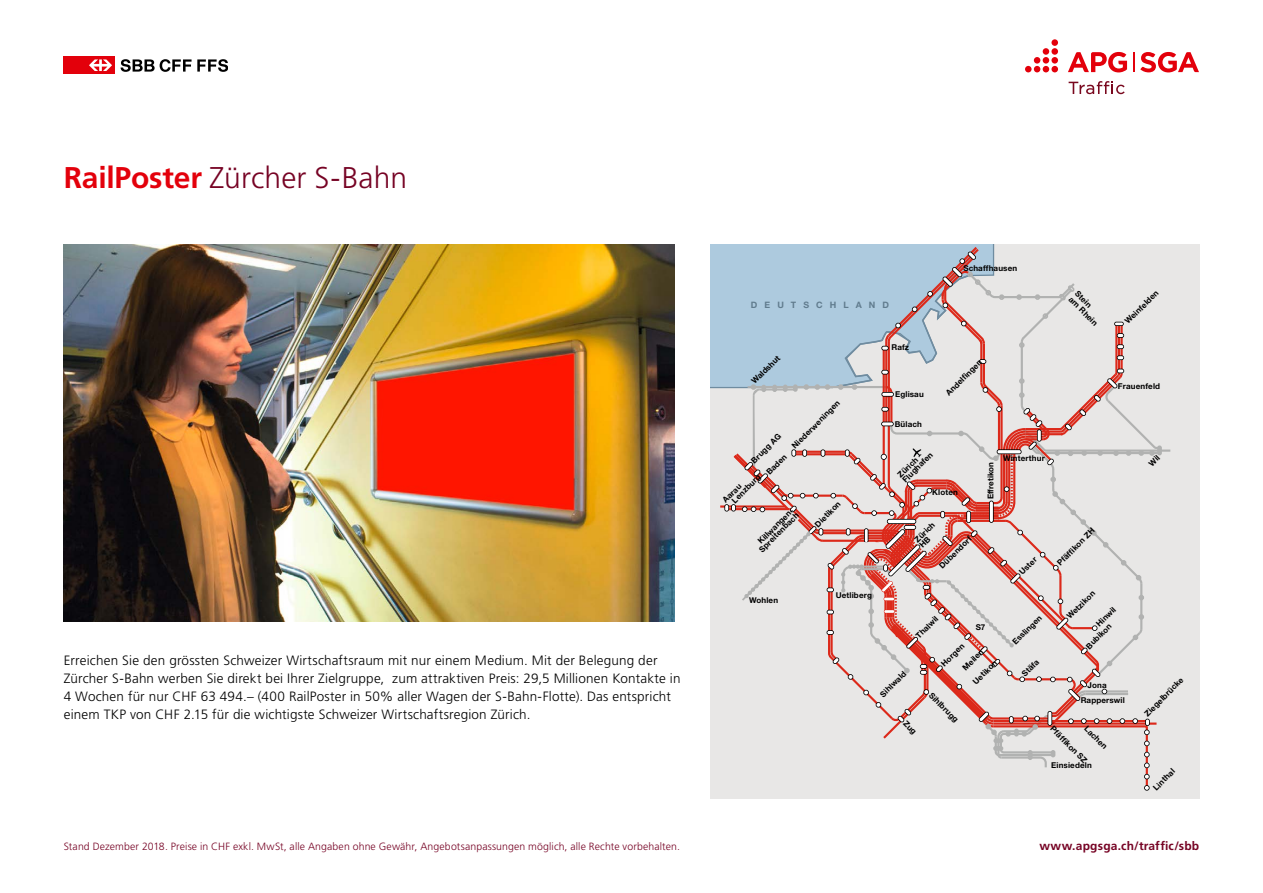
<style>
.page{position:relative;width:1263px;height:893px;background:#fff}
.page>*{position:absolute;margin:0;border:0;box-sizing:border-box;transform-origin:0 0}
.t1{font:300 30px "Frutiger LT Std";letter-spacing:.005em;color:#760324}
.t2{font:300 13.5px/18px "Frutiger LT Std";letter-spacing:.015em;color:#000}
.t3{font:700 12px "Frutiger LT Std";letter-spacing:.015em;color:#760324}
.t4{font:300 10.5px "Frutiger LT Std";letter-spacing:.01em;color:#760324}
.t5{font:700 8.85px "Helvetica Neue LT Std";letter-spacing:.8em;color:#617c8e}
.t6{font:700 8.1px/6.9px "Helvetica Neue LT Std";letter-spacing:.02em;color:#000}
.t7{font:700 8.1px "Helvetica Neue LT Std";color:#000}
.s1{font-weight:700;color:#e3000b}
</style>
<div class="page">
<svg style="left:121px;top:59px;width:107px;height:13px"></svg>
<div style="left:64px;top:57px;width:51px;height:17px;background:#e3000b"></div>
<svg style="left:89px;top:59px;width:23px;height:12px"></svg>
<hr style="left:1133px;top:52px;width:2px;height:20px;background:#e3000b">
<svg style="left:1140px;top:52px;width:59px;height:20px"></svg>
<div style="left:1034px;top:57px;width:6px;height:7px;background:#e3000b;border-radius:50%"></div>
<svg style="left:1025px;top:66px;width:24px;height:6px"></svg>
<div style="left:1043px;top:57px;width:6px;height:7px;background:#e3000b;border-radius:50%"></div>
<div style="left:1043px;top:48px;width:6px;height:7px;background:#e3000b;border-radius:50%"></div>
<div style="left:1051px;top:66px;width:7px;height:6px;background:#e3000b;border-radius:50%"></div>
<div style="left:1051px;top:57px;width:7px;height:7px;background:#e3000b;border-radius:50%"></div>
<div style="left:1051px;top:48px;width:7px;height:7px;background:#e3000b;border-radius:50%"></div>
<div style="left:1051px;top:39px;width:7px;height:7px;background:#e3000b;border-radius:50%"></div>
<svg style="left:1068px;top:52px;width:59px;height:20px"></svg>
<svg style="left:1068px;top:81px;width:57px;height:13px"></svg>
<img style="left:64px;top:244px;width:611px;height:377px">
<div style="left:710px;top:244px;width:489px;height:554px;background:#e8e7e6"></div>
<svg style="left:710px;top:244px;width:461px;height:547px"></svg>
<h1 class="t1" style="left:64px;top:161px;width:345px"><span class="s1">RailPoster</span> Zürcher S-Bahn</h1>
<p class="t2" style="left:64px;top:651px;width:618px">Erreichen Sie den grössten Schweizer Wirtschaftsraum mit nur einem Medium. Mit der Belegung der Zürcher S-Bahn werben Sie direkt bei Ihrer Zielgruppe, zum attraktiven Preis: 29,5 Millionen Kontakte in 4 Wochen für nur CHF 63 494.– (400 RailPoster in 50% aller Wagen der S-Bahn-Flotte). Das entspricht einem TKP von CHF 2.15 für die wichtigste Schweizer Wirtschaftsregion Zürich.</p>
<p class="t5" style="left:751px;top:299px;width:140px">DEUTSCHLAND</p>
<p class="t6" style="left:750px;top:380px;width:38px;rotate:-45deg">Waldshut</p>
<p class="t6" style="left:891px;top:344px;width:19px">Rafz</p>
<p class="t6" style="left:895px;top:390px;width:30px">Eglisau</p>
<p class="t6" style="left:963px;top:264px;width:55px">Schaffhausen</p>
<p class="t6" style="left:944px;top:392px;width:49px;rotate:-45deg">Andelfi ngen</p>
<p class="t6" style="left:1080px;top:289px;width:39px;line-height:8.9px;rotate:45deg">Stein<br>am Rhein</p>
<p class="t6" style="left:1124px;top:320px;width:45px;rotate:-45deg">Weinfelden</p>
<p class="t6" style="left:1118px;top:382px;width:44px">Frauenfeld</p>
<p class="t6" style="left:790px;top:445px;width:66px;rotate:-45deg">Niederweningen</p>
<p class="t6" style="left:895px;top:420px;width:29px">Bülach</p>
<p class="t6" style="left:750px;top:459px;width:40px;rotate:-45deg">Brugg AG</p>
<p class="t6" style="left:726px;top:494px;width:38px;text-indent:-6px;rotate:-45deg">Aarau<br>Lenzburg</p>
<p class="t6" style="left:896px;top:473px;width:41px;rotate:-45deg">Zürich<br>Flughafen</p>
<p class="t6" style="left:765px;top:471px;width:27px;rotate:-45deg">Baden</p>
<p class="t6" style="left:1003px;top:455px;width:43px">Winterthur</p>
<p class="t7" style="left:985px;top:499px;width:39px;rotate:-90deg">Effretikon</p>
<p class="t6" style="left:932px;top:489px;width:27px">Kloten</p>
<p class="t6" style="left:813px;top:523px;width:34px;rotate:-45deg">Dietikon</p>
<p class="t6" style="left:753px;top:543px;width:54px;text-align:right;rotate:-45deg">Killwangen-<br>Spreitenbach</p>
<p class="t6" style="left:913px;top:538px;width:27px;rotate:-45deg">Zürich<br>HB</p>
<p class="t6" style="left:1056px;top:561px;width:51px;rotate:-45deg">Pfäffi kon ZH</p>
<p class="t6" style="left:1065px;top:615px;width:38px;rotate:-45deg">Wetzikon</p>
<p class="t6" style="left:938px;top:564px;width:44px;rotate:-45deg">Dübendorf</p>
<p class="t6" style="left:1018px;top:571px;width:23px;rotate:-45deg">Uster</p>
<p class="t6" style="left:836px;top:591px;width:38px">Uetliberg</p>
<p class="t6" style="left:749px;top:596px;width:31px">Wohlen</p>
<p class="t6" style="left:1078px;top:638px;width:49px;line-height:8.6px;text-indent:23px;rotate:-45deg">Hinwil<br>Bubikon</p>
<p class="t6" style="left:1011px;top:640px;width:40px;rotate:-45deg">Esslingen</p>
<p class="t6" style="left:915px;top:634px;width:29px;rotate:-45deg">Thalwil</p>
<p class="t6" style="left:976px;top:624px;width:11px">S7</p>
<p class="t6" style="left:940px;top:662px;width:30px;rotate:-45deg">Horgen</p>
<p class="t6" style="left:961px;top:666px;width:28px;rotate:-45deg">Meilen</p>
<p class="t6" style="left:1020px;top:672px;width:22px;rotate:-45deg">Stäfa</p>
<p class="t6" style="left:972px;top:680px;width:32px;rotate:-45deg">Uetikon</p>
<p class="t6" style="left:879px;top:693px;width:35px;rotate:-45deg">Sihlwald</p>
<p class="t6" style="left:1087px;top:681px;width:21px">Jona</p>
<p class="t6" style="left:1143px;top:712px;width:53px;rotate:-45deg">Ziegelbrücke</p>
<p class="t6" style="left:1088px;top:725px;width:30px;rotate:45deg">Lachen</p>
<p class="t6" style="left:933px;top:691px;width:39px;rotate:45deg">Sihlbrugg</p>
<p class="t6" style="left:1081px;top:696px;width:46px">Rapperswil</p>
<p class="t6" style="left:1054px;top:725px;width:50px;rotate:45deg">Pfäffi kon SZ</p>
<p class="t6" style="left:1051px;top:762px;width:42px">Einsiedeln</p>
<p class="t6" style="left:1152px;top:786px;width:28px;rotate:-45deg">Linthal</p>
<p class="t4" style="left:64px;top:841px;width:618px">Stand Dezember 2018. Preise in CHF exkl. MwSt, alle Angaben ohne Gewähr, Angebotsanpassungen möglich, alle Rechte vorbehalten.</p>
<h3 class="t3" style="left:1039px;top:839px;width:161px">www.apgsga.ch/traffic/sbb</h3>
</div>
